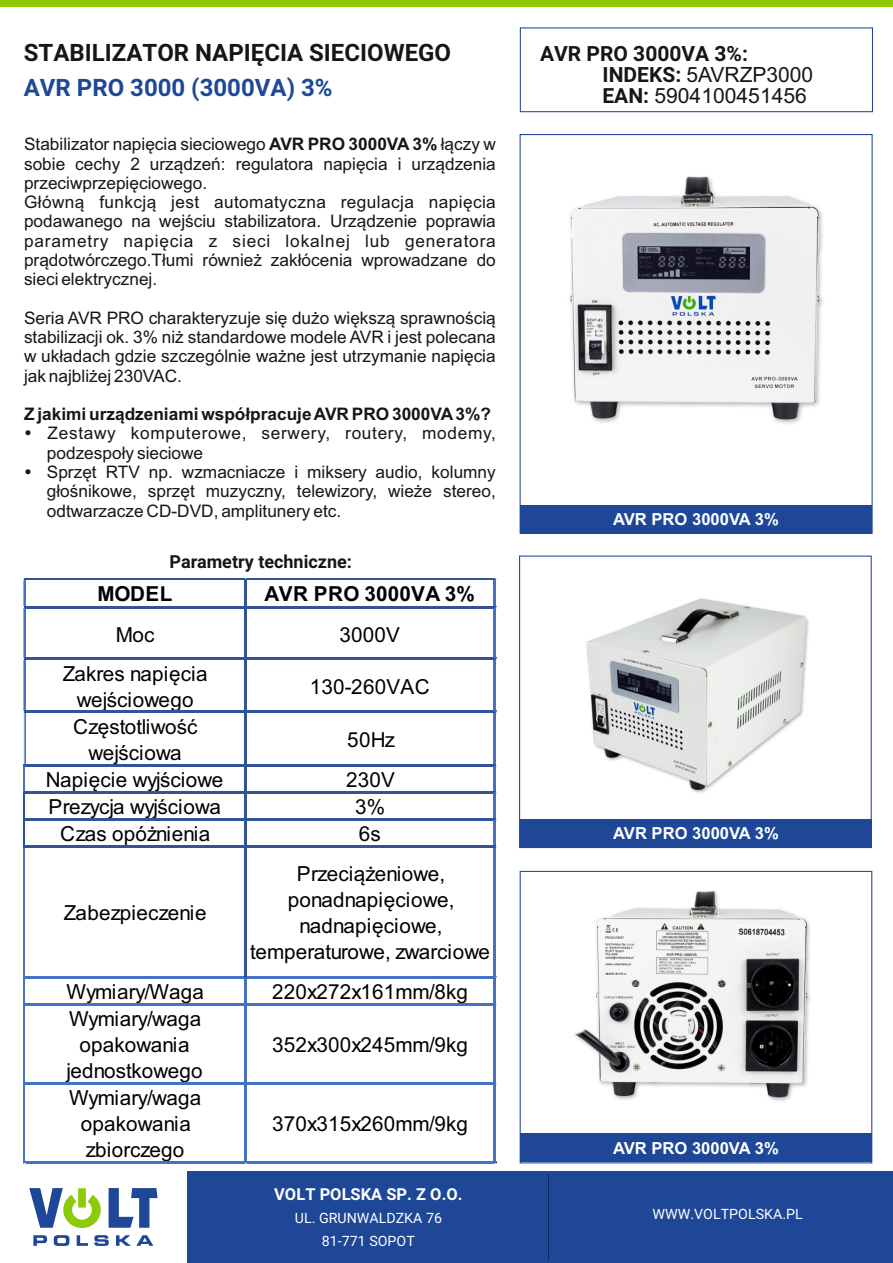
<style>
.page{position:relative;width:893px;height:1263px;background:#fff}
.page>*{position:absolute;margin:0;border:0;box-sizing:border-box;transform-origin:0 0}
.t1{font:700 24px "Roboto";color:#151616}
.t2{font:700 24px "Roboto";color:#1e4798}
.t3{font:21px/21.3px "Arial";color:#151616}
.t4{font:700 21px "Roboto";color:#151616}
.t5{font:20.7px/25.8px "Arial";letter-spacing:.01em;color:#000;text-align:center}
.t6{font:700 20.7px "Arial";letter-spacing:.01em;color:#000}
.t7{font:20.7px "Arial";letter-spacing:-.02em;color:#000}
.t8{font:700 18px "Roboto";color:#151616}
.t9{font:17.25px/19.2px "Arial";color:#151616}
.t10{font:700 17.25px "Arial";color:#151616}
.t11{font:700 16.65px "Arial";color:#fff}
.t12{font:700 16.5px "Roboto";color:#fff}
.t13{font:14.25px/22.4px "Roboto";color:#fff;text-align:center}
.s1{font-weight:700}
.s2{font-family:"Roboto";font-weight:700}
.s3{font-family:"Roboto";font-weight:700;font-size:20.85px}
</style>
<div class="page">
<div style="left:0;top:0;width:893px;height:7px;background:#8dcb08"></div>
<div style="left:187px;top:1171px;width:706px;height:92px;background:#1e4798"></div>
<svg style="left:29px;top:1188px;width:72px;height:40px"></svg>
<svg style="left:109px;top:1188px;width:49px;height:40px"></svg>
<svg style="left:33px;top:1235px;width:14px;height:11px"></svg>
<svg style="left:54px;top:1235px;width:15px;height:11px"></svg>
<svg style="left:77px;top:1235px;width:11px;height:11px"></svg>
<svg style="left:94px;top:1235px;width:15px;height:11px"></svg>
<svg style="left:116px;top:1235px;width:37px;height:11px"></svg>
<hr style="left:549px;top:1174px;width:1px;height:86px;background:#09275d">
<div style="left:521px;top:505px;width:351px;height:29px;background:#1e4798"></div>
<div style="left:755px;top:840px;width:10px;height:10px;background:#eaeef5"></div>
<div style="left:520px;top:134px;width:353px;height:400px;border:1px solid #1e4797"></div>
<div style="left:519px;top:555px;width:353px;height:293px;border:1px solid #1e4797"></div>
<div style="left:520px;top:27px;width:353px;height:85px;border:1px solid #1e4797"></div>
<div style="left:520px;top:819px;width:351px;height:28px;background:#1e4798"></div>
<div style="left:521px;top:1133px;width:351px;height:29px;background:#1e4798"></div>
<div style="left:520px;top:871px;width:352px;height:292px;border:1px solid #1e4797"></div>
<hr style="left:24px;top:579px;width:472px;height:1px;background:#305496">
<hr style="left:24px;top:606px;width:472px;height:2px;background:#305496">
<hr style="left:494px;top:580px;width:2px;height:26px;background:#4472c4">
<svg style="left:24px;top:580px;width:1px;height:26px"></svg>
<hr style="left:24px;top:658px;width:472px;height:2px;background:#305496">
<hr style="left:494px;top:608px;width:2px;height:50px;background:#4472c4">
<hr style="left:24px;top:608px;width:1px;height:50px;background:#4472c4">
<hr style="left:24px;top:711px;width:472px;height:2px;background:#305496">
<hr style="left:494px;top:660px;width:2px;height:51px;background:#4472c4">
<hr style="left:24px;top:660px;width:1px;height:51px;background:#4472c4">
<hr style="left:24px;top:764px;width:472px;height:2px;background:#305496">
<hr style="left:494px;top:713px;width:2px;height:51px;background:#4472c4">
<svg style="left:24px;top:766px;width:1px;height:25px"></svg>
<hr style="left:25px;top:791px;width:471px;height:2px;background:#305496">
<hr style="left:494px;top:766px;width:2px;height:25px;background:#4472c4">
<hr style="left:25px;top:818px;width:471px;height:3px;background:#305496">
<hr style="left:494px;top:793px;width:2px;height:25px;background:#4472c4">
<hr style="left:24px;top:791px;width:1px;height:57px;background:#305496">
<hr style="left:25px;top:845px;width:471px;height:3px;background:#305496">
<hr style="left:494px;top:821px;width:2px;height:24px;background:#4472c4">
<hr style="left:25px;top:976px;width:219px;height:2px;background:#4472c4">
<hr style="left:244px;top:580px;width:3px;height:398px;background:#305496">
<hr style="left:247px;top:976px;width:249px;height:2px;background:#4472c4">
<hr style="left:25px;top:1003px;width:471px;height:3px;background:#4472c4">
<hr style="left:25px;top:1082px;width:471px;height:2px;background:#4472c4">
<hr style="left:24px;top:848px;width:1px;height:315px;background:#4472c4">
<hr style="left:244px;top:978px;width:3px;height:185px;background:#4472c4">
<hr style="left:25px;top:1161px;width:471px;height:2px;background:#4472c4">
<hr style="left:494px;top:848px;width:2px;height:315px;background:#4472c4">
<hr style="left:24px;top:713px;width:1px;height:51px;background:#e0e0e0">
<img style="left:574px;top:891px;width:236px;height:210px">
<img style="left:586px;top:598px;width:223px;height:195px">
<img style="left:570px;top:176px;width:253px;height:248px">
<h1 class="t1" style="left:24px;top:43px;width:429px">STABILIZATOR NAPIĘCIA SIECIOWEGO</h1>
<h1 class="t2" style="left:24px;top:78px;width:310px">AVR PRO 3000 (3000VA) 3%</h1>
<p class="t9" style="left:24px;top:136px;width:473px">Stabilizator napięcia sieciowego <span class="s1">AVR PRO 3000VA 3%</span> łączy w sobie cechy 2 urządzeń: regulatora napięcia i urządzenia przeciwprzepięciowego.<br>Główną funkcją jest automatyczna regulacja napięcia podawanego na wejściu stabilizatora. Urządzenie poprawia parametry napięcia z sieci lokalnej lub generatora prądotwórczego.Tłumi również zakłócenia wprowadzane do sieci elektrycznej.</p>
<p class="t9" style="left:24px;top:310px;width:473px;text-align:justify">Seria AVR PRO charakteryzuje się dużo większą sprawnością stabilizacji ok. 3% niż standardowe modele AVR i jest polecana w układach gdzie szczególnie ważne jest utrzymanie napięcia jak najbliżej 230VAC.</p>
<p class="t10" style="left:24px;top:408px;width:468px">Z jakimi urządzeniami współpracuje AVR PRO 3000VA3%?</p>
<p class="t9" style="left:47px;top:425px;width:450px">Zestawy komputerowe, serwery, routery, modemy, podzespoły sieciowe<br>Sprzęt RTV np. wzmacniacze i miksery audio, kolumny głośnikowe, sprzęt muzyczny, telewizory, wieże stereo, odtwarzacze CD-DVD, amplitunery etc.</p>
<p class="t8" style="left:170px;top:555px;width:184px">Parametry techniczne:</p>
<p class="t6" style="left:98px;top:586px;width:76px">MODEL</p>
<p class="t6" style="left:265px;top:586px;width:212px">AVR PRO 3000VA 3%</p>
<p class="t5" style="left:116px;top:624px;width:40px">Moc</p>
<p class="t5" style="left:340px;top:624px;width:62px">3000V</p>
<p class="t5" style="left:63px;top:663px;width:147px">Zakres napięcia wejściowego</p>
<p class="t5" style="left:310px;top:676px;width:122px">130-260VAC</p>
<p class="t5" style="left:73px;top:716px;width:126px">Częstotliwość wejściowa</p>
<p class="t5" style="left:347px;top:729px;width:49px">50Hz</p>
<p class="t5" style="left:46px;top:769px;width:179px">Napięcie wyjściowe</p>
<p class="t5" style="left:346px;top:769px;width:50px">230V</p>
<p class="t7" style="left:48px;top:799px;width:174px">Prezycja wyjściowa</p>
<p class="t5" style="left:355px;top:796px;width:32px">3%</p>
<p class="t5" style="left:60px;top:823px;width:152px">Czas opóżnienia</p>
<p class="t5" style="left:359px;top:823px;width:24px">6s</p>
<p class="t5" style="left:64px;top:902px;width:144px">Zabezpieczenie</p>
<p class="t5" style="left:250px;top:863px;width:241px">Przeciążeniowe, ponadnapięciowe, nadnapięciowe, temperaturowe, zwarciowe</p>
<p class="t5" style="left:67px;top:981px;width:139px">Wymiary/Waga</p>
<p class="t5" style="left:272px;top:981px;width:197px">220x272x161mm/8kg</p>
<p class="t5" style="left:67px;top:1008px;width:138px">Wymiary/waga opakowania jednostkowego</p>
<p class="t5" style="left:272px;top:1034px;width:197px">352x300x245mm/9kg</p>
<p class="t5" style="left:69px;top:1087px;width:134px">Wymiary/waga opakowania zbiorczego</p>
<p class="t5" style="left:272px;top:1113px;width:197px">370x315x260mm/9kg</p>
<p class="t4" style="left:540px;top:45px;width:209px">AVR PRO 3000VA 3%:</p>
<p class="t3" style="left:602px;top:66px;width:212px"><span class="s2">INDEKS:</span> 5AVRZP3000<br><span class="s3">EAN:</span> 5904100451456</p>
<p class="t11" style="left:613px;top:512px;width:167px">AVR PRO 3000VA 3%</p>
<p class="t11" style="left:613px;top:827px;width:167px">AVR PRO 3000VA 3%</p>
<p class="t11" style="left:613px;top:1142px;width:167px">AVR PRO 3000VA 3%</p>
<p class="t12" style="left:274px;top:1188px;width:190px">VOLT POLSKA SP. Z O.O.</p>
<p class="t13" style="left:295px;top:1209px;width:149px">UL. GRUNWALDZKA 76<br>81-771 SOPOT</p>
<p class="t13" style="left:653px;top:1204px;width:152px">WWW.VOLTPOLSKA.PL</p>
</div>
